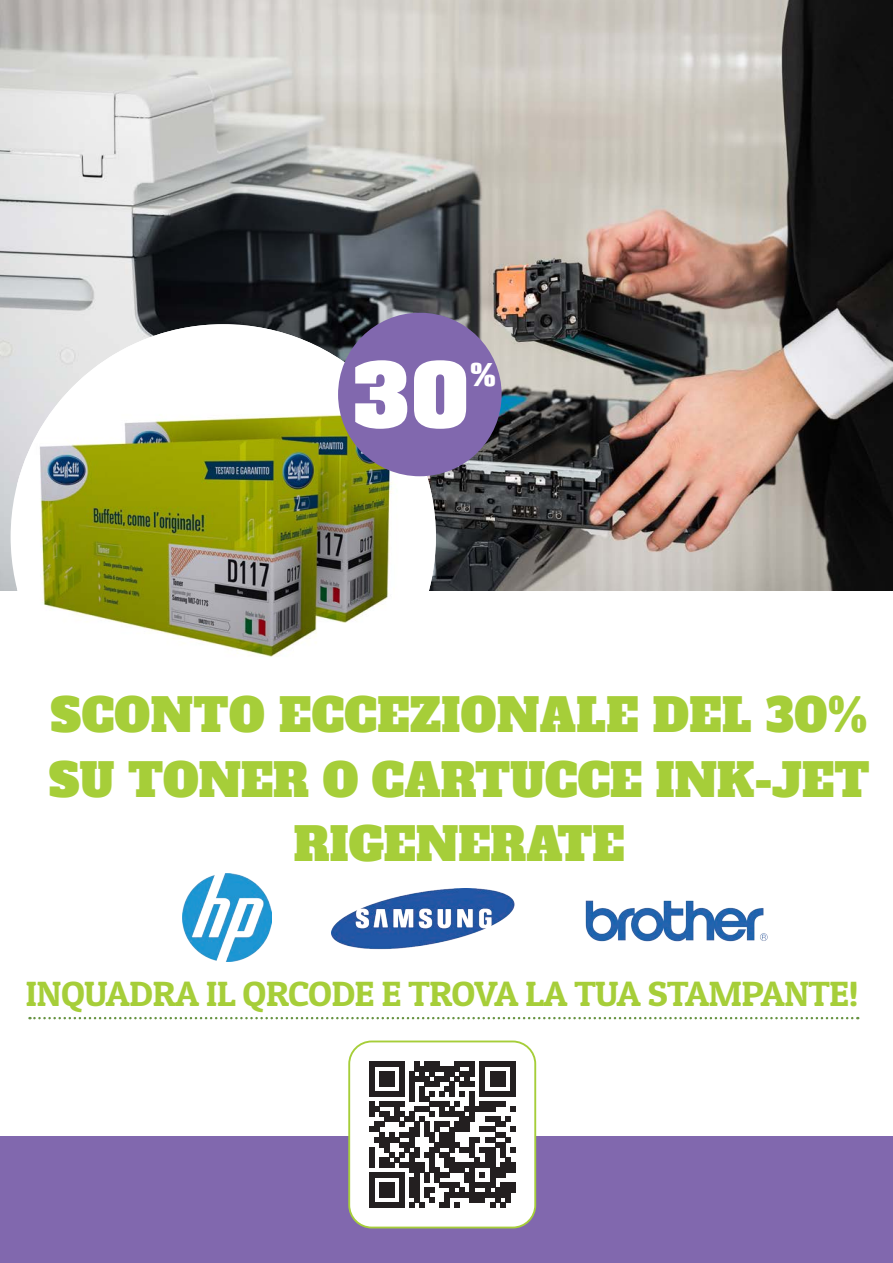
<style>
.page{position:relative;width:893px;height:1263px;background:#fff}
.page>*{position:absolute;margin:0;border:0;box-sizing:border-box;transform-origin:0 0}
.t1{font:99px "Aachen Bold Plain";color:#fff;scale:1.06 1}
.t2{font:45px "Alfa Slab One";color:#a6ce39}
.t3{font:35.1px "Patua One";letter-spacing:-.02em;color:#a6ce39;scale:1.06 1}
.t4{font:34.8px "Aachen Bold Plain";color:#fff;scale:1.06 1}
</style>
<div class="page">
<img style="left:0;top:0;width:893px;height:590px">
<img style="left:17px;top:324px;width:419px;height:333px">
<svg style="left:29px;top:1017px;width:829px;height:2px"></svg>
<img style="left:183px;top:873px;width:89px;height:89px">
<img style="left:585px;top:900px;width:183px;height:42px">
<img style="left:331px;top:888px;width:184px;height:62px">
<div style="left:338px;top:313px;width:164px;height:163px;background:#8168ae;border-radius:50%"></div>
<div style="left:0;top:1136px;width:893px;height:127px;background:#8168ae"></div>
<div style="left:349px;top:1041px;width:186px;height:186px;background:#fff;border-radius:22px"></div>
<svg style="left:369px;top:1061px;width:146px;height:146px"></svg>
<div style="left:510px;top:1162px;width:5px;height:10px;background:#231f20"></div>
<div style="left:510px;top:1182px;width:5px;height:10px;background:#231f20"></div>
<div style="left:348px;top:1040px;width:188px;height:188px;border:2px solid #a6ce39;border-radius:22px"></div>
<p class="t1" style="left:352px;top:340px;width:114px">30</p>
<p class="t4" style="left:470px;top:355px;width:27px">%</p>
<p class="t2" style="left:51px;top:676px;width:818px">SCONTO ECCEZIONALE DEL 30%</p>
<p class="t2" style="left:49px;top:741px;width:822px">SU TONER O CARTUCCE INK-JET</p>
<p class="t2" style="left:294px;top:805px;width:332px">RIGENERATE</p>
<p class="t3" style="left:26px;top:972px;width:788px">INQUADRA IL QRCODE E TROVA LA TUA STAMPANTE!</p>
</div>
